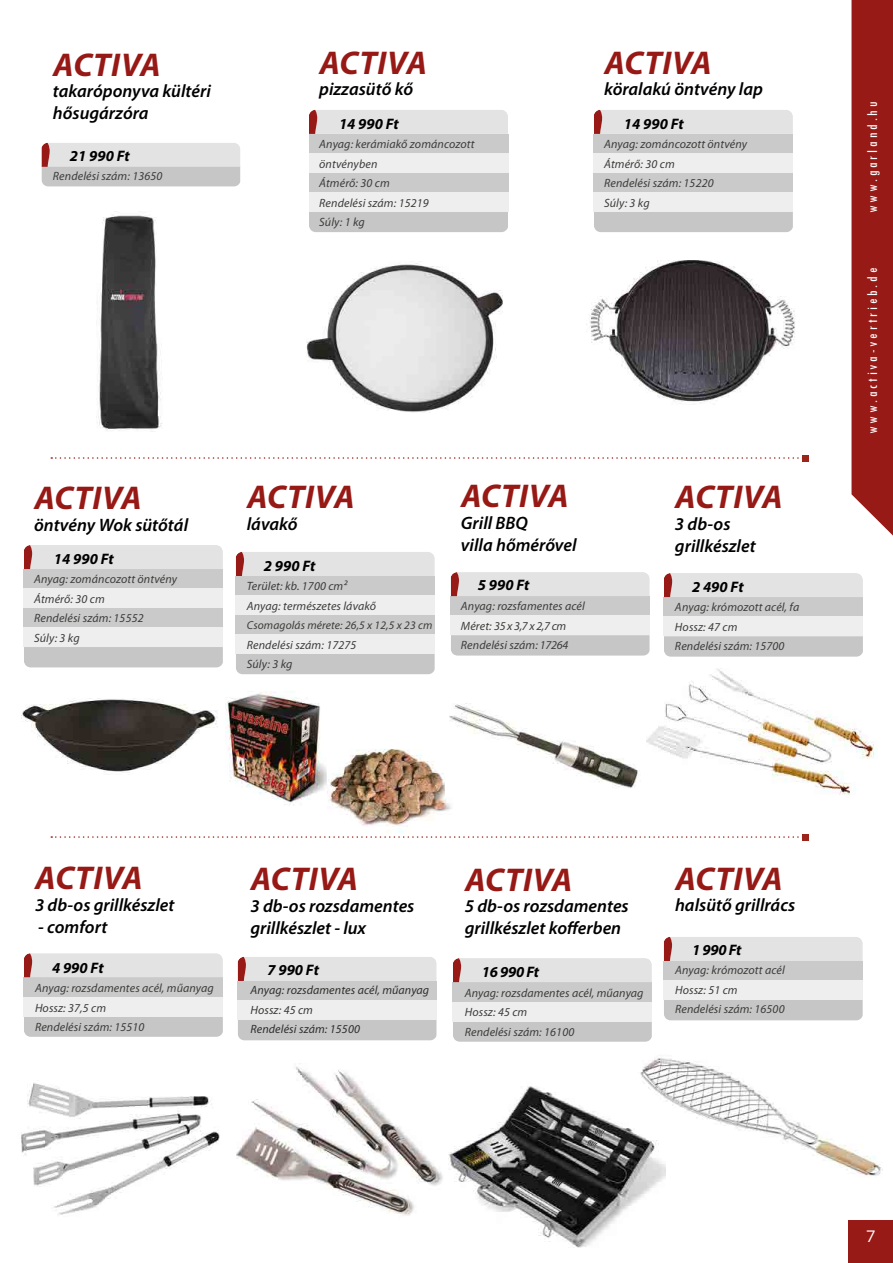
<style>
.page{position:relative;width:893px;height:1263px;background:#fff}
.page>*{position:absolute;margin:0;border:0;box-sizing:border-box;transform-origin:0 0}
.t1{font:italic 700 33px "Myriad Pro";letter-spacing:.02em;color:#971915}
.t2{font:italic 600 18px/21.6px "Myriad Pro";color:#000}
.t3{font:16.5px "Gotham";color:#fff}
.t4{font:italic 700 15.15px "Myriad Pro";color:#000}
.t5{font:condensed 15px "Tw Cen";letter-spacing:.2em;color:#fff}
.t6{font:italic 12px/19.5px "Myriad Pro";letter-spacing:.01em;color:#3c3c3b}
.t7{font:italic 11.55px "Myriad Pro";letter-spacing:.01em;color:#3c3c3b}
</style>
<div class="page">
<img style="left:640px;top:1058px;width:243px;height:119px">
<img style="left:21px;top:1083px;width:199px;height:132px">
<img style="left:236px;top:1063px;width:207px;height:152px">
<img style="left:225px;top:691px;width:103px;height:115px">
<div style="left:848px;top:1220px;width:45px;height:43px;background:#971a16"></div>
<div style="left:851px;top:0;width:42px;height:536px;background:#971a16"></div>
<svg style="left:41px;top:143px;width:199px;height:43px;background:#d4d2d2"></svg>
<img style="left:97px;top:215px;width:65px;height:216px">
<div style="left:309px;top:134px;width:199px;height:19px;background:#cacaca"></div>
<svg style="left:309px;top:153px;width:199px;height:79px;background:#dbdbdb"></svg>
<div style="left:309px;top:110px;width:199px;height:24px;background:#e3e3e3"></div>
<img style="left:306px;top:263px;width:197px;height:150px">
<div style="left:594px;top:134px;width:199px;height:19px;background:#cacaca"></div>
<svg style="left:594px;top:153px;width:199px;height:79px;background:#dbdbdb"></svg>
<div style="left:594px;top:110px;width:199px;height:24px;background:#e3e3e3"></div>
<img style="left:590px;top:260px;width:205px;height:142px">
<svg style="left:51px;top:455px;width:757px;height:6px"></svg>
<svg style="left:51px;top:834px;width:757px;height:6px"></svg>
<div style="left:24px;top:569px;width:199px;height:20px;background:#cacaca"></div>
<svg style="left:24px;top:589px;width:199px;height:78px;background:#dbdbdb"></svg>
<div style="left:24px;top:545px;width:199px;height:24px;background:#e3e3e3"></div>
<img style="left:21px;top:698px;width:197px;height:75px">
<div style="left:236px;top:576px;width:199px;height:19px;background:#cacaca"></div>
<svg style="left:236px;top:595px;width:199px;height:79px;background:#dbdbdb"></svg>
<div style="left:236px;top:552px;width:199px;height:24px;background:#e3e3e3"></div>
<img style="left:328px;top:749px;width:123px;height:84px">
<img style="left:646px;top:668px;width:229px;height:127px">
<div style="left:664px;top:597px;width:199px;height:20px;background:#cacaca"></div>
<svg style="left:664px;top:617px;width:199px;height:40px;background:#d9d9d9"></svg>
<div style="left:664px;top:573px;width:199px;height:24px;background:#e3e3e3"></div>
<div style="left:24px;top:977px;width:199px;height:20px;background:#cacaca"></div>
<svg style="left:24px;top:997px;width:199px;height:40px;background:#dadada"></svg>
<svg style="left:24px;top:953px;width:199px;height:24px;background:#e0dcdc"></svg>
<div style="left:238px;top:981px;width:199px;height:19px;background:#cacaca"></div>
<svg style="left:238px;top:1000px;width:199px;height:40px;background:#dadada"></svg>
<div style="left:238px;top:957px;width:199px;height:24px;background:#e3e3e3"></div>
<div style="left:453px;top:982px;width:199px;height:20px;background:#cacaca"></div>
<svg style="left:453px;top:1002px;width:199px;height:40px;background:#dadada"></svg>
<div style="left:453px;top:958px;width:199px;height:24px;background:#e3e3e3"></div>
<div style="left:664px;top:961px;width:199px;height:19px;background:#cacaca"></div>
<svg style="left:664px;top:980px;width:199px;height:40px;background:#dadada"></svg>
<div style="left:664px;top:937px;width:199px;height:24px;background:#e3e3e3"></div>
<img style="left:448px;top:1082px;width:218px;height:166px">
<div style="left:451px;top:596px;width:199px;height:20px;background:#cacaca"></div>
<svg style="left:451px;top:616px;width:199px;height:39px;background:#d9d9d9"></svg>
<div style="left:451px;top:572px;width:199px;height:24px;background:#e3e3e3"></div>
<img style="left:445px;top:703px;width:195px;height:93px">
<h1 class="t1" style="left:53px;top:46px;width:109px">ACTIVA</h1>
<h2 class="t2" style="left:53px;top:81px;width:159px">takaróponyva kültéri hősugárzóra</h2>
<p class="t4" style="left:70px;top:148px;width:61px">21 990 Ft</p>
<p class="t6" style="left:53px;top:167px;width:111px">Rendelési szám: 13650</p>
<h1 class="t1" style="left:320px;top:44px;width:109px">ACTIVA</h1>
<h2 class="t2" style="left:319px;top:79px;width:95px">pizzasütő kő</h2>
<p class="t4" style="left:339px;top:115px;width:61px">14 990 Ft</p>
<p class="t6" style="left:319px;top:135px;width:157px">Anyag: kerámiakő zománcozott öntvényben<br>Átmérő: 30 cm<br>Rendelési szám: 15219<br>Súly: 1 kg</p>
<h1 class="t1" style="left:604px;top:44px;width:109px">ACTIVA</h1>
<h2 class="t2" style="left:604px;top:79px;width:160px">köralakú öntvény lap</h2>
<p class="t4" style="left:624px;top:115px;width:61px">14 990 Ft</p>
<p class="t6" style="left:604px;top:135px;width:145px">Anyag: zománcozott öntvény<br>Átmérő: 30 cm<br>Rendelési szám: 15220<br>Súly: 3 kg</p>
<h1 class="t1" style="left:34px;top:480px;width:109px">ACTIVA</h1>
<h2 class="t2" style="left:34px;top:514px;width:156px">öntvény Wok sütőtál</h2>
<p class="t4" style="left:54px;top:550px;width:61px">14 990 Ft</p>
<p class="t6" style="left:34px;top:570px;width:145px">Anyag: zománcozott öntvény<br>Átmérő: 30 cm<br>Rendelési szám: 15552<br>Súly: 3 kg</p>
<h1 class="t1" style="left:247px;top:479px;width:109px">ACTIVA</h1>
<h2 class="t2" style="left:247px;top:513px;width:52px">lávakő</h2>
<p class="t4" style="left:264px;top:557px;width:53px">2 990 Ft</p>
<p class="t6" style="left:247px;top:577px;width:131px">Terület: kb. 1700 cm²<br>Anyag: természetes lávakő</p>
<p class="t7" style="left:247px;top:619px;width:187px">Csomagolás mérete: 26,5 x 12,5 x 23 cm</p>
<p class="t6" style="left:247px;top:635px;width:111px">Rendelési szám: 17275<br>Súly: 3 kg</p>
<h1 class="t1" style="left:461px;top:478px;width:109px">ACTIVA</h1>
<h2 class="t2" style="left:461px;top:512px;width:117px">Grill BBQ<br>villa hőmérővel</h2>
<p class="t4" style="left:478px;top:577px;width:53px">5 990 Ft</p>
<p class="t6" style="left:461px;top:596px;width:126px">Anyag: rozsfamentes acél<br>Méret: 35 x 3,7 x 2,7 cm<br>Rendelési szám: 17264</p>
<h1 class="t1" style="left:675px;top:479px;width:109px">ACTIVA</h1>
<h2 class="t2" style="left:675px;top:514px;width:82px">3 db-os grillkészlet</h2>
<p class="t4" style="left:692px;top:578px;width:53px">2 490 Ft</p>
<p class="t6" style="left:675px;top:598px;width:126px">Anyag: krómozott acél, fa<br>Hossz: 47 cm<br>Rendelési szám: 15700</p>
<p class="t5" style="left:863px;top:213px;width:113px;rotate:-90deg">www.garland.hu</p>
<p class="t5" style="left:863px;top:434px;width:168px;rotate:-90deg">www.activa-vertrieb.de</p>
<h1 class="t1" style="left:35px;top:860px;width:109px">ACTIVA</h1>
<h2 class="t2" style="left:35px;top:894px;width:141px">3 db-os grillkészlet</h2>
<h2 class="t2" style="left:38px;top:916px;width:71px">- comfort</h2>
<p class="t4" style="left:52px;top:959px;width:53px">4 990 Ft</p>
<p class="t6" style="left:35px;top:978px;width:180px">Anyag: rozsdamentes acél, műanyag<br>Hossz: 37,5 cm<br>Rendelési szám: 15510</p>
<h1 class="t1" style="left:251px;top:861px;width:109px">ACTIVA</h1>
<h2 class="t2" style="left:250px;top:895px;width:166px">3 db-os rozsdamentes grillkészlet - lux</h2>
<p class="t4" style="left:267px;top:961px;width:53px">7 990 Ft</p>
<p class="t6" style="left:250px;top:981px;width:180px">Anyag: rozsdamentes acél, műanyag<br>Hossz: 45 cm<br>Rendelési szám: 15500</p>
<h1 class="t1" style="left:465px;top:861px;width:109px">ACTIVA</h1>
<h2 class="t2" style="left:465px;top:896px;width:166px">5 db-os rozsdamentes grillkészlet kofferben</h2>
<p class="t4" style="left:482px;top:964px;width:59px">16 990 Ft</p>
<p class="t6" style="left:465px;top:983px;width:180px">Anyag: rozsdamentes acél, műanyag<br>Hossz: 45 cm<br>Rendelési szám: 16100</p>
<h1 class="t1" style="left:675px;top:860px;width:109px">ACTIVA</h1>
<h2 class="t2" style="left:675px;top:895px;width:122px">halsütő grillrács</h2>
<p class="t4" style="left:692px;top:941px;width:51px">1 990 Ft</p>
<p class="t6" style="left:675px;top:960px;width:111px">Anyag: krómozott acél<br>Hossz: 51 cm<br>Rendelési szám: 16500</p>
<h3 class="t3" style="left:866px;top:1226px;width:11px">7</h3>
</div>
